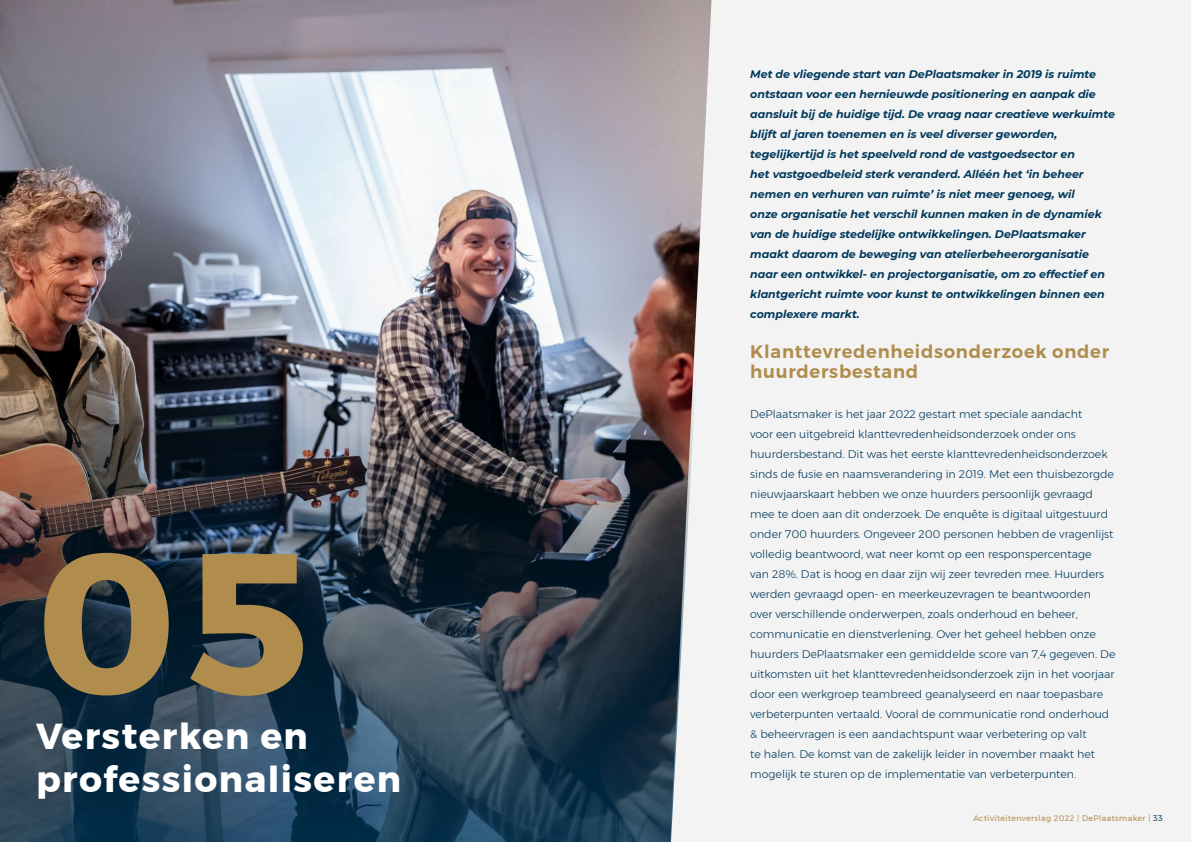
<style>
.page{position:relative;width:1191px;height:842px;background:#fff}
.page>*{position:absolute;margin:0;border:0;box-sizing:border-box;transform-origin:0 0}
.t1{font:700 200px "Montserrat";color:#b08c4d}
.t2{font:700 36px/43.2px "Montserrat";letter-spacing:.04em;color:#fff}
.t3{font:600 18px/20px "Montserrat";letter-spacing:.04em;color:#b08c4d}
.t4{font:300 11px/20px "Montserrat";color:#00385c}
.t5{font:italic 700 11px/20px "Montserrat";color:#00385c}
.t6{font:8px "Montserrat";letter-spacing:.05em;color:#b08c4d}
.s1{color:#00385c}
</style>
<div class="page">
<div style="left:711px;top:0;width:480px;height:842px;background:#f3f3f3"></div>
<img style="left:0;top:0;width:711px;height:842px">
<img style="left:0;top:222px;width:704px;height:620px">
<h1 class="t1" style="left:36px;top:463px;width:275px">05</h1>
<h2 class="t2" style="left:36px;top:715px;width:367px">Versterken en professionaliseren</h2>
<p class="t5" style="left:750px;top:63px;width:366px">Met de vliegende start van DePlaatsmaker in 2019 is ruimte ontstaan voor een hernieuwde positionering en aanpak die aansluit bij de huidige tijd. De vraag naar creatieve werkuimte blijft al jaren toenemen en is veel diverser geworden, tegelijkertijd is het speelveld rond de vastgoedsector en<br>het vastgoedbeleid sterk veranderd. Alléén het ‘in beheer nemen en verhuren van ruimte’ is niet meer genoeg, wil<br>onze organisatie het verschil kunnen maken in de dynamiek van de huidige stedelijke ontwikkelingen. DePlaatsmaker maakt daarom de beweging van atelierbeheerorganisatie naar een ontwikkel- en projectorganisatie, om zo effectief en klantgericht ruimte voor kunst te ontwikkelingen binnen een complexere markt.</p>
<h3 class="t3" style="left:750px;top:341px;width:360px">Klanttevredenheidsonderzoek onder huurdersbestand</h3>
<p class="t4" style="left:750px;top:404px;width:367px">DePlaatsmaker is het jaar 2022 gestart met speciale aandacht<br>voor een uitgebreid klanttevredenheidsonderzoek onder ons huurdersbestand. Dit was het eerste klanttevredenheidsonderzoek sinds de fusie en naamsverandering in 2019. Met een thuisbezorgde nieuwjaarskaart hebben we onze huurders persoonlijk gevraagd mee te doen aan dit onderzoek. De enquête is digitaal uitgestuurd onder 700 huurders. Ongeveer 200 personen hebben de vragenlijst volledig beantwoord, wat neer komt op een responspercentage<br>van 28%. Dat is hoog en daar zijn wij zeer tevreden mee. Huurders werden gevraagd open- en meerkeuzevragen te beantwoorden over verschillende onderwerpen, zoals onderhoud en beheer, communicatie en dienstverlening. Over het geheel hebben onze huurders DePlaatsmaker een gemiddelde score van 7,4 gegeven. De uitkomsten uit het klanttevredenheidsonderzoek zijn in het voorjaar door een werkgroep teambreed geanalyseerd en naar toepasbare verbeterpunten vertaald. Vooral de communicatie rond onderhoud &amp; beheervragen is een aandachtspunt waar verbetering op valt<br>te halen. De komst van de zakelijk leider in november maakt het mogelijk te sturen op de implementatie van verbeterpunten.</p>
<p class="t6" style="left:973px;top:812px;width:191px">Activiteitenverslag 2022 | DePlaatsmaker | <span class="s1">33</span></p>
</div>
